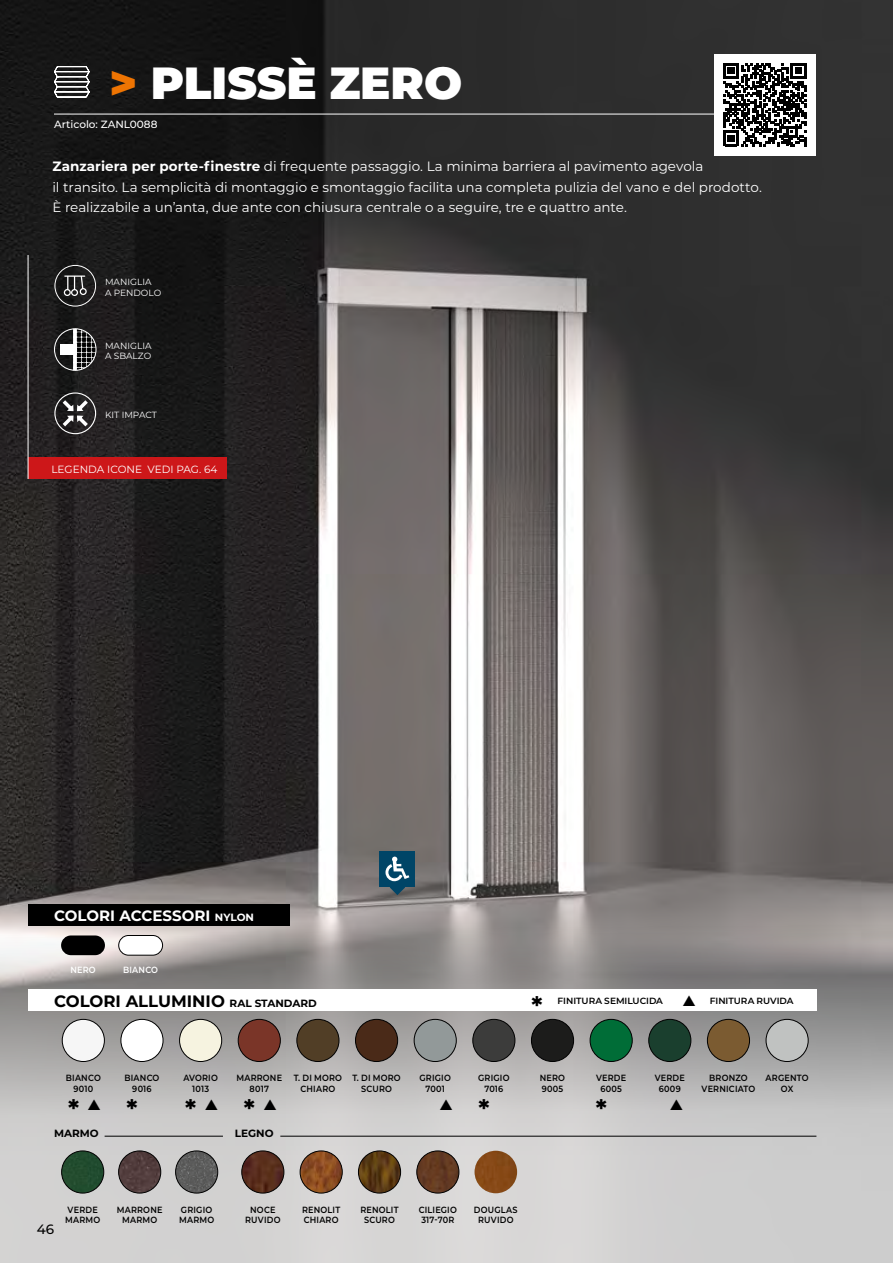
<style>
.page{position:relative;width:893px;height:1263px;background:#fff}
.page>*{position:absolute;margin:0;border:0;box-sizing:border-box;transform-origin:0 0}
.t1{font:900 45px "Montserrat";color:#fff}
.t2{font:700 25.5px "Montserrat";color:#000}
.t3{font:700 16.5px "Montserrat";color:#000}
.t4{font:700 15px "Montserrat";color:#fff}
.t5{font:13.5px/20.4px "Montserrat";color:#fff}
.t6{font:500 13.5px "Montserrat";color:#000}
.t7{font:10.5px "Montserrat";color:#fff}
.t8{font:500 10.5px "Montserrat";color:#fff}
.t9{font:700 10.5px "Montserrat";color:#000}
.t10{font:600 9px/10.5px "Montserrat";letter-spacing:.025em;color:#000;text-align:center;scale:.9 1}
.t11{font:9px/10.8px "Montserrat";color:#fff}
.t12{font:600 9px "Montserrat";letter-spacing:-.005em;color:#000}
.t13{font:600 9px "Montserrat";letter-spacing:.025em;color:#fff;scale:.9 1}
.s1{color:#ee7402}
.s2{font-weight:700}
.s3{font-size:10.5px}
</style>
<div class="page">
<img style="left:0;top:0;width:893px;height:895px">
<svg style="left:0;top:895px;width:893px;height:368px"></svg>
<hr style="left:54px;top:114px;width:677px;height:1px;background:#fff">
<svg style="left:53px;top:66px;width:37px;height:32px"></svg>
<div style="left:379px;top:851px;width:36px;height:36px;background:#004567"></div>
<svg style="left:384px;top:856px;width:25px;height:39px"></svg>
<svg style="left:64px;top:275px;width:23px;height:21px"></svg>
<div style="left:55px;top:265px;width:41px;height:41px;border:1px solid #fff;border-radius:50%"></div>
<svg style="left:73px;top:329px;width:23px;height:41px"></svg>
<div style="left:54px;top:328px;width:43px;height:43px;border:1px solid #fff;border-radius:50%"></div>
<div style="left:60px;top:345px;width:17px;height:10px;background:#fff"></div>
<svg style="left:63px;top:400px;width:25px;height:26px"></svg>
<div style="left:54px;top:392px;width:42px;height:42px;border:1px solid #fff;border-radius:50%"></div>
<div style="left:28px;top:457px;width:198px;height:22px;background:#cd1719"></div>
<hr style="left:28px;top:255px;width:1px;height:224px;background:#fff">
<div style="left:714px;top:54px;width:101px;height:101px;background:#fff"></div>
<svg style="left:723px;top:63px;width:83px;height:83px"></svg>
<hr style="left:105px;top:1136px;width:118px;height:1px;background:#000">
<hr style="left:280px;top:1136px;width:536px;height:1px;background:#000">
<img style="left:62px;top:1151px;width:42px;height:42px;border-radius:21px">
<div style="left:61px;top:1151px;width:43px;height:42px;border:1px solid #000;border-radius:50%"></div>
<img style="left:119px;top:1151px;width:42px;height:42px;border-radius:21px">
<div style="left:118px;top:1151px;width:43px;height:42px;border:1px solid #000;border-radius:50%"></div>
<img style="left:176px;top:1151px;width:42px;height:42px;border-radius:21px">
<div style="left:175px;top:1151px;width:43px;height:42px;border:1px solid #000;border-radius:50%"></div>
<img style="left:242px;top:1151px;width:42px;height:42px;border-radius:21px">
<div style="left:242px;top:1151px;width:42px;height:42px;border:1px solid #000;border-radius:50%"></div>
<img style="left:300px;top:1151px;width:42px;height:42px;border-radius:21px">
<div style="left:300px;top:1151px;width:42px;height:42px;border:1px solid #000;border-radius:50%"></div>
<img style="left:358px;top:1151px;width:43px;height:42px;border-radius:21px">
<div style="left:358px;top:1151px;width:43px;height:42px;border:1px solid #000;border-radius:50%"></div>
<img style="left:417px;top:1151px;width:42px;height:42px;border-radius:21px">
<div style="left:417px;top:1151px;width:42px;height:42px;border:1px solid #000;border-radius:50%"></div>
<img style="left:475px;top:1151px;width:42px;height:42px;border-radius:21px">
<div style="left:61px;top:935px;width:44px;height:20px;background:#000;border-radius:10px"></div>
<div style="left:119px;top:935px;width:44px;height:20px;background:#fff;border-radius:10px"></div>
<div style="left:119px;top:935px;width:44px;height:20px;border:1px solid #000;border-radius:10px"></div>
<div style="left:28px;top:989px;width:788px;height:22px;background:#fff"></div>
<div style="left:62px;top:1019px;width:42px;height:42px;background:#f6f6f6;border-radius:50%"></div>
<div style="left:62px;top:1019px;width:43px;height:43px;border:1px solid #000;border-radius:50%"></div>
<div style="left:121px;top:1019px;width:42px;height:42px;background:#fff;border-radius:50%"></div>
<div style="left:121px;top:1019px;width:42px;height:43px;border:1px solid #000;border-radius:50%"></div>
<div style="left:180px;top:1019px;width:42px;height:42px;background:#f6f3e0;border-radius:50%"></div>
<div style="left:179px;top:1019px;width:43px;height:43px;border:1px solid #000;border-radius:50%"></div>
<div style="left:238px;top:1019px;width:42px;height:42px;background:#7a3528;border-radius:50%"></div>
<div style="left:238px;top:1019px;width:43px;height:43px;border:1px solid #000;border-radius:50%"></div>
<div style="left:297px;top:1019px;width:42px;height:42px;background:#513e26;border-radius:50%"></div>
<div style="left:297px;top:1019px;width:42px;height:43px;border:1px solid #000;border-radius:50%"></div>
<div style="left:355px;top:1019px;width:43px;height:42px;background:#4a2a18;border-radius:50%"></div>
<div style="left:355px;top:1019px;width:43px;height:43px;border:1px solid #000;border-radius:50%"></div>
<div style="left:414px;top:1019px;width:42px;height:42px;background:#929999;border-radius:50%"></div>
<div style="left:414px;top:1019px;width:42px;height:43px;border:1px solid #000;border-radius:50%"></div>
<div style="left:473px;top:1019px;width:42px;height:42px;background:#3c3c3b;border-radius:50%"></div>
<div style="left:473px;top:1019px;width:42px;height:43px;border:1px solid #000;border-radius:50%"></div>
<div style="left:531px;top:1019px;width:43px;height:42px;background:#1c1c1b;border-radius:50%"></div>
<div style="left:531px;top:1019px;width:43px;height:43px;border:1px solid #000;border-radius:50%"></div>
<div style="left:590px;top:1019px;width:42px;height:42px;background:#006d37;border-radius:50%"></div>
<div style="left:590px;top:1019px;width:42px;height:43px;border:1px solid #000;border-radius:50%"></div>
<div style="left:649px;top:1019px;width:42px;height:42px;background:#1a3f2e;border-radius:50%"></div>
<div style="left:649px;top:1019px;width:42px;height:43px;border:1px solid #000;border-radius:50%"></div>
<div style="left:707px;top:1019px;width:42px;height:42px;background:#7b5b31;border-radius:50%"></div>
<div style="left:707px;top:1019px;width:43px;height:43px;border:1px solid #000;border-radius:50%"></div>
<div style="left:766px;top:1019px;width:42px;height:42px;background:#c0c2c1;border-radius:50%"></div>
<div style="left:766px;top:1019px;width:42px;height:43px;border:1px solid #000;border-radius:50%"></div>
<div style="left:28px;top:904px;width:262px;height:22px;background:#000"></div>
<svg style="left:670px;top:1099px;width:13px;height:11px"></svg>
<h1 class="t1" style="left:109px;top:49px;width:354px"><span class="s1">&gt;</span> PLISSÈ ZERO</h1>
<p class="t8" style="left:54px;top:117px;width:105px">Articolo: ZANL0088</p>
<p class="t5" style="left:52px;top:156px;width:711px"><span class="s2">Zanzariera per porte-finestre</span> di frequente passaggio. La minima barriera al pavimento agevola<br>il transito. La semplicità di montaggio e smontaggio facilita una completa pulizia del vano e del prodotto.<br>È realizzabile a un’anta, due ante con chiusura centrale o a seguire, tre e quattro ante.</p>
<p class="t11" style="left:105px;top:276px;width:58px">MANIGLIA<br>A PENDOLO</p>
<p class="t11" style="left:105px;top:340px;width:48px">MANIGLIA<br>A SBALZO</p>
<p class="t11" style="left:105px;top:409px;width:53px">KIT IMPACT</p>
<p class="t7" style="left:51px;top:462px;width:167px">LEGENDA ICONE VEDI PAG. 64</p>
<p class="t4" style="left:54px;top:905px;width:201px">COLORI ACCESSORI <span class="s3">NYLON</span></p>
<p class="t13" style="left:70px;top:963px;width:30px">NERO</p>
<p class="t13" style="left:123px;top:963px;width:40px">BIANCO</p>
<p class="t3" style="left:54px;top:989px;width:264px">COLORI ALLUMINIO <span class="s3">RAL STANDARD</span></p>
<p class="t12" style="left:558px;top:994px;width:107px">FINITURA SEMILUCIDA</p>
<p class="t12" style="left:682px;top:994px;width:112px">▲ FINITURA RUVIDA</p>
<h2 class="t2" style="left:531px;top:987px;width:13px">*</h2>
<p class="t10" style="left:66px;top:1072px;width:40px">BIANCO<br>9010</p>
<p class="t10" style="left:124px;top:1072px;width:40px">BIANCO<br>9016</p>
<p class="t10" style="left:183px;top:1072px;width:40px">AVORIO<br>1013</p>
<p class="t10" style="left:236px;top:1072px;width:52px">MARRONE<br>8017</p>
<p class="t10" style="left:294px;top:1072px;width:55px">T. DI MORO<br>CHIARO</p>
<p class="t10" style="left:352px;top:1072px;width:55px">T. DI MORO<br>SCURO</p>
<p class="t10" style="left:420px;top:1072px;width:36px">GRIGIO<br>7001</p>
<p class="t10" style="left:478px;top:1072px;width:36px">GRIGIO<br>7016</p>
<p class="t10" style="left:540px;top:1072px;width:30px;text-align:left">NERO<br>9005</p>
<p class="t10" style="left:596px;top:1072px;width:35px">VERDE<br>6005</p>
<p class="t10" style="left:655px;top:1072px;width:35px">VERDE<br>6009</p>
<p class="t10" style="left:702px;top:1072px;width:61px">BRONZO<br>VERNICIATO</p>
<p class="t10" style="left:766px;top:1072px;width:49px">ARGENTO<br>OX</p>
<h2 class="t2" style="left:68px;top:1091px;width:71px">*▲ *</h2>
<h2 class="t2" style="left:185px;top:1091px;width:93px">*▲ *▲</h2>
<h2 class="t2" style="left:439px;top:1091px;width:52px">▲ *</h2>
<h2 class="t2" style="left:596px;top:1091px;width:13px">*</h2>
<p class="t9" style="left:54px;top:1125px;width:46px">MARMO</p>
<p class="t9" style="left:235px;top:1125px;width:40px">LEGNO</p>
<p class="t6" style="left:37px;top:1220px;width:19px">46</p>
<p class="t10" style="left:65px;top:1204px;width:41px;text-align:left">VERDE<br>MARMO</p>
<p class="t10" style="left:117px;top:1204px;width:52px">MARRONE<br>MARMO</p>
<p class="t10" style="left:179px;top:1204px;width:41px;text-align:left">GRIGIO<br>MARMO</p>
<p class="t10" style="left:245px;top:1204px;width:41px">NOCE<br>RUVIDO</p>
<p class="t10" style="left:302px;top:1204px;width:44px;text-align:left">RENOLIT<br>CHIARO</p>
<p class="t10" style="left:360px;top:1204px;width:44px">RENOLIT<br>SCURO</p>
<p class="t10" style="left:419px;top:1204px;width:44px;text-align:left">CILIEGIO<br>317-70R</p>
<p class="t10" style="left:474px;top:1204px;width:50px">DOUGLAS<br>RUVIDO</p>
</div>
